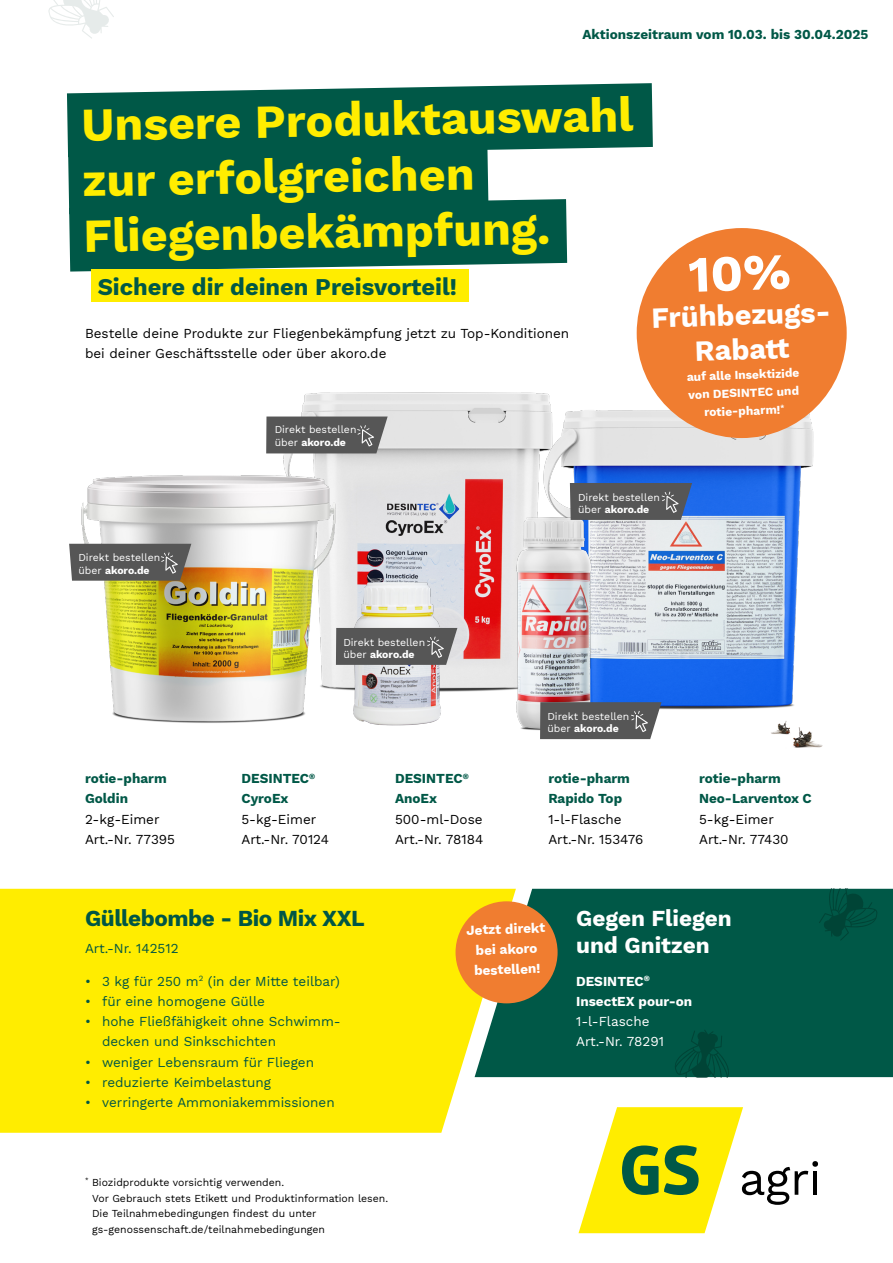
<style>
.page{position:relative;width:893px;height:1263px;background:#fff}
.page>*{position:absolute;margin:0;border:0;box-sizing:border-box;transform-origin:0 0}
.t1{font:700 46.5px/55.8px "Work Sans";color:#ffed00}
.t2{font:700 28.8px/34.5px "Work Sans";color:#fff;text-align:center}
.t3{font:700 23.7px "Work Sans";color:#005847}
.t4{font:700 22.5px/27px "Work Sans";color:#fff}
.t5{font:700 22.5px "Work Sans";letter-spacing:-.02em;color:#005645}
.t6{font:13.5px/20.2px "Work Sans";color:#000}
.t7{font:13.5px/20.2px "Work Sans";color:#005645}
.t8{font:700 13.5px/20.2px "Work Sans";color:#005847}
.t9{font:700 13.5px/20.2px "Work Sans";color:#fff}
.t10{font:13.5px/20.2px "Work Sans";color:#fff}
.t11{font:700 12px/18px "Work Sans";color:#fff;text-align:center}
.t12{font:10.5px/15.8px "Work Sans";color:#000}
.t13{font:10.5px/12.6px "Work Sans";color:#fff}
.s1{font-weight:700}
</style>
<div class="page">
<svg style="left:48px;top:0;width:66px;height:39px"></svg>
<img style="left:793px;top:727px;width:30px;height:21px">
<img style="left:771px;top:722px;width:26px;height:15px">
<div style="left:516px;top:889px;width:377px;height:188px;background:#005847"></div>
<div style="left:0;top:889px;width:516px;height:244px;background:#ffed00"></div>
<svg style="left:67px;top:83px;width:586px;height:189px"></svg>
<div style="left:91px;top:269px;width:378px;height:33px;background:#ffed00"></div>
<svg style="left:819px;top:889px;width:58px;height:51px;background:#005141"></svg>
<svg style="left:674px;top:1030px;width:56px;height:47px;background:#005040"></svg>
<img style="left:280px;top:392px;width:270px;height:300px">
<img style="left:77px;top:471px;width:265px;height:252px">
<img style="left:538px;top:397px;width:276px;height:325px">
<img style="left:513px;top:512px;width:85px;height:218px">
<img style="left:353px;top:581px;width:90px;height:145px">
<svg style="left:578px;top:1107px;width:240px;height:126px"></svg>
<div style="left:637px;top:228px;width:210px;height:210px;background:#f07d30;border-radius:50%"></div>
<svg style="left:69px;top:544px;width:122px;height:37px;background:#605d5a"></svg>
<svg style="left:266px;top:416px;width:122px;height:37px;background:#616161"></svg>
<svg style="left:325px;top:628px;width:132px;height:37px;background:#6a6a6b"></svg>
<svg style="left:529px;top:702px;width:132px;height:37px;background:#6a6a6a"></svg>
<svg style="left:559px;top:483px;width:133px;height:37px;background:#65676c"></svg>
<div style="left:456px;top:901px;width:102px;height:102px;background:#f07d30;border-radius:50%"></div>
<p class="t8" style="left:582px;top:23px;width:287px">Aktionszeitraum vom 10.03. bis 30.04.2025</p>
<h1 class="t1" style="left:81px;top:95px;width:553px;rotate:-1deg">Unsere Produktauswahl zur erfolgreichen<br>Fliegenbekämpfung.</h1>
<h3 class="t3" style="left:98px;top:268px;width:361px">Sichere dir deinen Preisvorteil!</h3>
<p class="t6" style="left:85px;top:322px;width:486px">Bestelle deine Produkte zur Fliegenbekämpfung jetzt zu Top-Konditionen bei deiner Geschäftsstelle oder über akoro.de</p>
<p class="t13" style="left:275px;top:423px;width:83px">Direkt bestellen über <span class="s1">akoro.de</span></p>
<h2 class="t2" style="left:651px;top:300px;width:180px;rotate:-2deg">Frühbezugs-<br>Rabatt</h2>
<p class="t11" style="left:686px;top:367px;width:114px;rotate:-2deg">auf alle Insektizide von DESINTEC und rotie-pharm!<sup>*</sup></p>
<p class="t13" style="left:78px;top:551px;width:83px">Direkt bestellen über <span class="s1">akoro.de</span></p>
<p class="t8" style="left:85px;top:768px;width:83px">rotie-pharm<br>Goldin</p>
<p class="t6" style="left:85px;top:808px;width:92px">2-kg-Eimer<br>Art.-Nr. 77395</p>
<p class="t13" style="left:343px;top:635px;width:83px">Direkt bestellen über <span class="s1">akoro.de</span></p>
<p class="t8" style="left:241px;top:768px;width:75px">DESINTEC<sup>®<br></sup>CyroEx</p>
<p class="t6" style="left:241px;top:808px;width:89px">5-kg-Eimer<br>Art.-Nr. 70124</p>
<p class="t8" style="left:395px;top:768px;width:75px">DESINTEC<sup>®<br></sup>AnoEx</p>
<p class="t6" style="left:395px;top:808px;width:90px">500-ml-Dose<br>Art.-Nr. 78184</p>
<p class="t13" style="left:578px;top:490px;width:83px">Direkt bestellen über <span class="s1">akoro.de</span></p>
<p class="t13" style="left:547px;top:709px;width:83px">Direkt bestellen über <span class="s1">akoro.de</span></p>
<p class="t8" style="left:548px;top:768px;width:83px">rotie-pharm<br>Rapido Top</p>
<p class="t6" style="left:548px;top:808px;width:97px">1-l-Flasche<br>Art.-Nr. 153476</p>
<p class="t8" style="left:699px;top:768px;width:114px">rotie-pharm<br>Neo-Larventox C</p>
<p class="t6" style="left:699px;top:808px;width:91px">5-kg-Eimer<br>Art.-Nr. 77430</p>
<h3 class="t5" style="left:85px;top:901px;width:281px">Güllebombe - Bio Mix XXL</h3>
<p class="t7" style="left:85px;top:937px;width:95px">Art.-Nr. 142512</p>
<p class="t7" style="left:85px;top:970px;width:256px">• 3 kg für 250 m<sup>2</sup> (in der Mitte teilbar)</p>
<p class="t7" style="left:85px;top:990px;width:181px">• für eine homogene Gülle</p>
<p class="t7" style="left:102px;top:1011px;width:240px;text-indent:-17px">• hohe Fließfähigkeit ohne Schwimm&shy;decken und Sinkschichten</p>
<p class="t7" style="left:85px;top:1051px;width:230px">• weniger Lebensraum für Fliegen</p>
<p class="t7" style="left:85px;top:1071px;width:187px">• reduzierte Keimbelastung</p>
<p class="t7" style="left:85px;top:1092px;width:251px">• verringerte Ammoniakemmissionen</p>
<p class="t12" style="left:92px;top:1174px;width:298px;text-indent:-7px"><sup>*</sup> Biozidprodukte vorsichtig verwenden.<br>Vor Gebrauch stets Etikett und Produktinformation lesen.<br>Die Teilnahmebedingungen findest du unter gs-genossenschaft.de/teilnahmebedingungen</p>
<p class="t9" style="left:466px;top:920px;width:80px;text-align:center;rotate:-2deg">Jetzt direkt bei akoro bestellen!</p>
<h3 class="t4" style="left:576px;top:903px;width:157px">Gegen Fliegen und Gnitzen</h3>
<p class="t9" style="left:576px;top:970px;width:118px">DESINTEC<sup>®<br></sup>InsectEX pour-on</p>
<p class="t10" style="left:576px;top:1011px;width:89px">1-l-Flasche<br>Art.-Nr. 78291</p>
</div>
